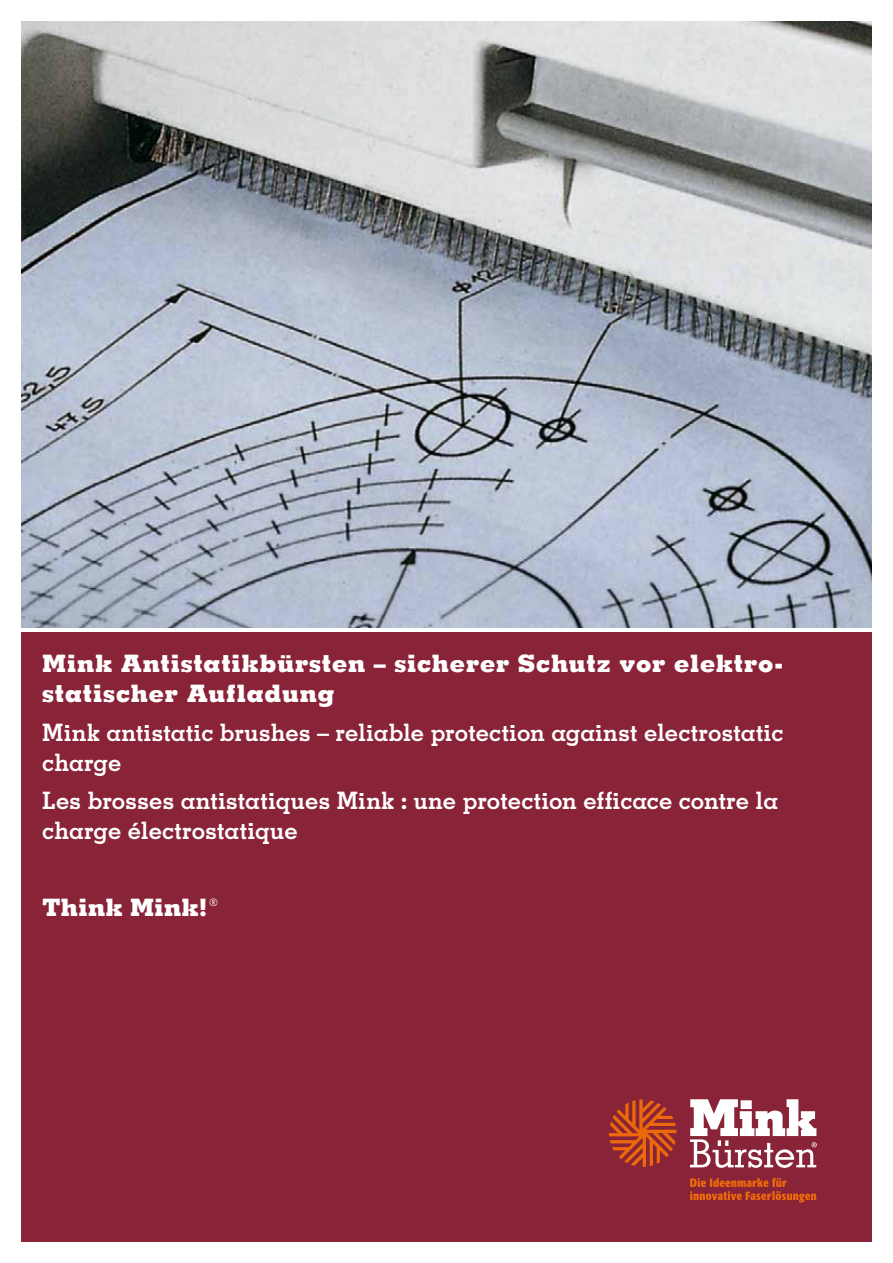
<style>
.page{position:relative;width:893px;height:1263px;background:#fff}
.page>*{position:absolute;margin:0;border:0;box-sizing:border-box;transform-origin:0 0}
.t1{font:700 24px/30px "Memphis LT Std";color:#fff}
.t2{font:800 24px/30px "Memphis LT Std";letter-spacing:.02em;color:#fff}
.t3{font:300 condensed 10.5px "Formata";color:#fff}
</style>
<div class="page">
<div style="left:21px;top:632px;width:850px;height:610px;background:#892337"></div>
<img style="left:21px;top:21px;width:850px;height:606px">
<svg style="left:609px;top:1099px;width:67px;height:68px"></svg>
<svg style="left:690px;top:1099px;width:127px;height:69px"></svg>
<svg style="left:690px;top:1178px;width:126px;height:24px"></svg>
<p class="t2" style="left:42px;top:648px;width:742px">Mink Antistatikbürsten – sicherer Schutz vor elektro&shy;statischer Aufladung</p>
<p class="t1" style="left:42px;top:717px;width:742px">Mink antistatic brushes – reliable protection against electrostatic charge</p>
<p class="t1" style="left:42px;top:785px;width:737px">Les brosses antistatiques Mink : une protection efficace contre la charge électrostatique</p>
<p class="t2" style="left:42px;top:892px;width:167px">Think Mink!</p>
<p class="t3" style="left:209px;top:896px;width:10px">®</p>
</div>
